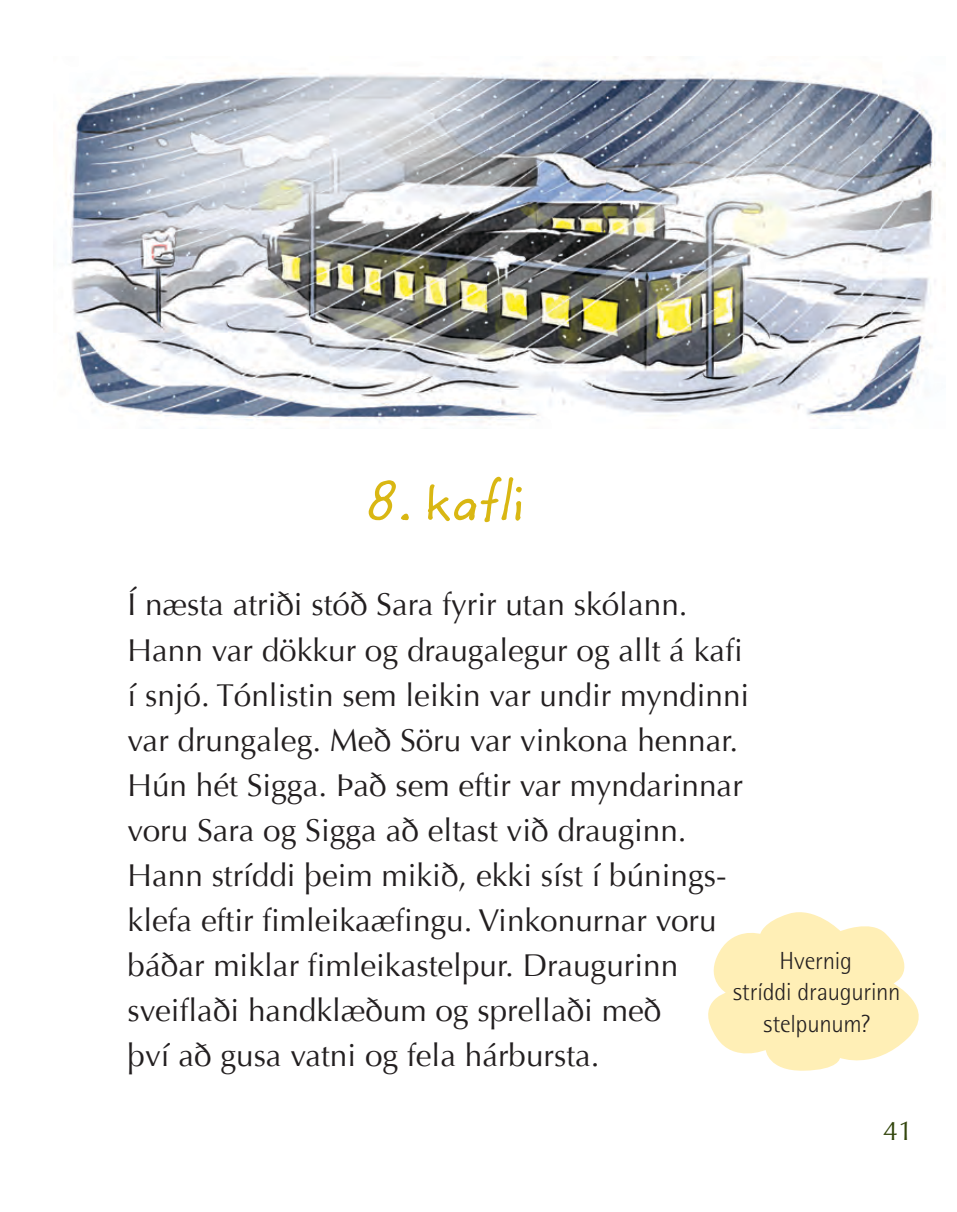
<style>
.page{position:relative;width:957px;height:1212px;background:#fff}
.page>*{position:absolute;margin:0;border:0;box-sizing:border-box;transform-origin:0 0}
.t1{font:54px "Zemke Hand ITC";color:#d9b713}
.t2{font:31.5px/45px "Optima";color:#231f20}
.t3{font:27px "Optima";color:#33460d}
.t4{font:300 24.75px/31.5px "Rotis Semi Sans";letter-spacing:-.01em;color:#231f20;text-align:center}
</style>
<div class="page">
<img style="left:65px;top:56px;width:881px;height:367px">
<svg style="left:708px;top:912px;width:211px;height:159px"></svg>
<h1 class="t1" style="left:367px;top:464px;width:160px">8. kafli</h1>
<p class="t2" style="left:128px;top:583px;width:623px">Í næsta atriði stóð Sara fyrir utan skólann.<br>Hann var dökkur og draugalegur og allt á kafi í snjó. Tónlistin sem leikin var undir myndinni var drungaleg. Með Söru var vinkona hennar.<br>Hún hét Sigga. Það sem eftir var myndarinnar voru Sara og Sigga að eltast við drauginn.<br>Hann stríddi þeim mikið, ekki síst í búnings&shy;klefa eftir fimleikaæfingu. Vinkonurnar voru báðar miklar fimleikastelpur. Draugurinn sveiflaði handklæðum og sprellaði með<br>því að gusa vatni og fela hárbursta.</p>
<p class="t4" style="left:733px;top:944px;width:169px">Hvernig<br>stríddi draugurinn stelpunum?</p>
<p class="t3" style="left:883px;top:1115px;width:32px">41</p>
</div>
